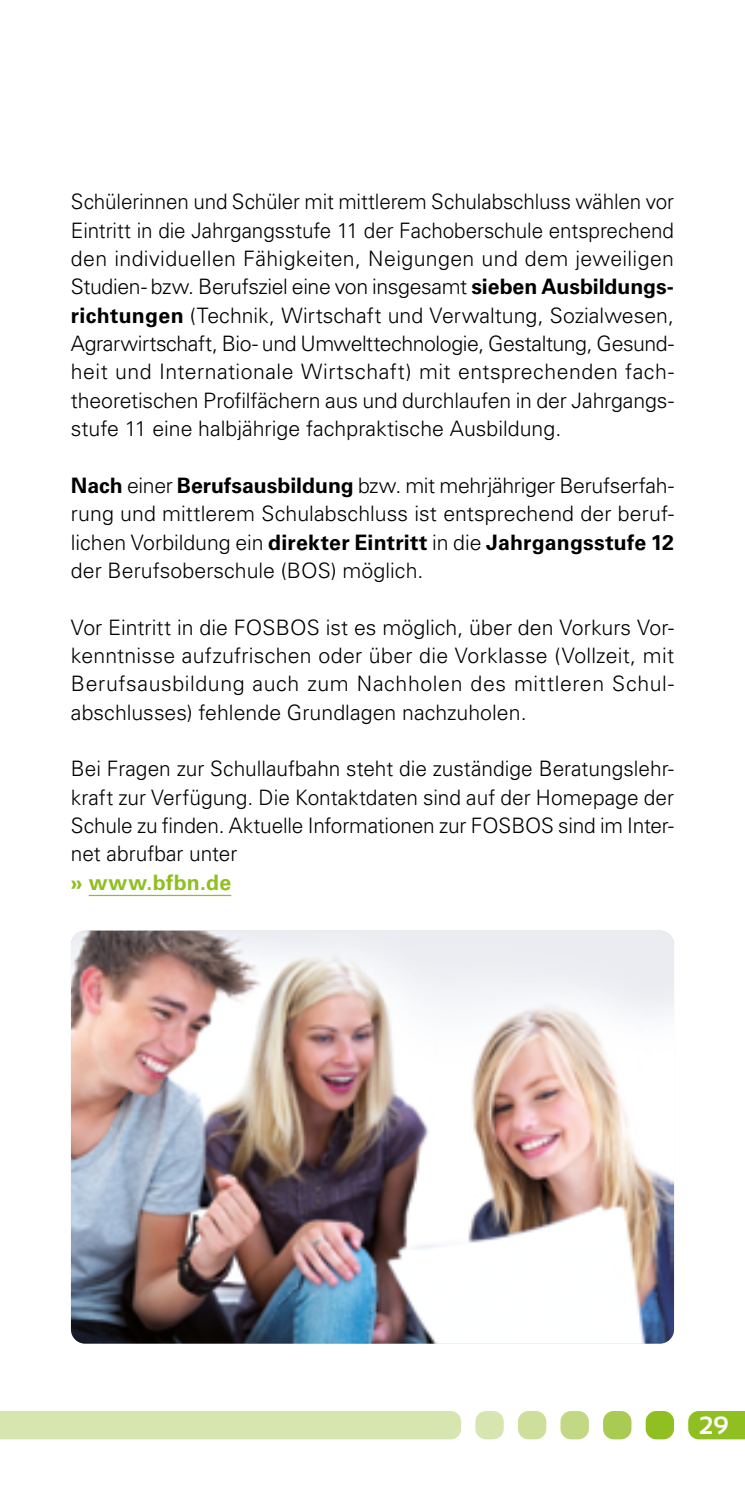
<style>
.page{position:relative;width:745px;height:1489px;background:#fff}
.page>*{position:absolute;margin:0;border:0;box-sizing:border-box;transform-origin:0 0}
.t1{font:700 25px "Sansation";color:#fff}
.t2{font:300 21.25px/28.2px "Univers LT Pro 45";color:#000;text-align:justify}
.t3{font:700 21.25px "Univers LT Pro 65";letter-spacing:.01em;color:#000}
.t4{font:700 21.25px "Univers LT Pro 65";letter-spacing:.02em;color:#90bf21}
.s1{font-family:"Univers LT Pro 65";font-weight:700}
.s2{font-family:"Univers LT Pro 45";font-weight:300}
</style>
<div class="page">
<div style="left:688px;top:1411px;width:56px;height:28px;background:#90bf21"></div>
<div style="left:645px;top:1410px;width:28px;height:29px;background:#90bf21;border-radius:11px"></div>
<div style="left:602px;top:1410px;width:29px;height:29px;background:#aacb53;border-radius:11px"></div>
<div style="left:560px;top:1410px;width:28px;height:29px;background:#c2d884;border-radius:11px"></div>
<div style="left:517px;top:1410px;width:29px;height:29px;background:#cddf9b;border-radius:11px"></div>
<div style="left:475px;top:1410px;width:28px;height:29px;background:#d7e6b1;border-radius:11px"></div>
<div style="left:0;top:1411px;width:461px;height:28px;background:#d7e6b1"></div>
<hr style="left:89px;top:894px;width:142px;height:2px;background:#90bf21">
<img style="left:71px;top:930px;width:602px;height:413px">
<p class="t2" style="left:71px;top:187px;width:604px">Schülerinnen und Schüler mit mittlerem Schulabschluss wählen vor Eintritt in die Jahrgangsstufe 11 der Fachoberschule entsprechend den individuellen Fähigkeiten, Neigungen und dem jeweiligen Studien- bzw. Berufsziel eine von insgesamt <span class="s1">sieben Ausbildungs&shy;richtungen</span> (Technik, Wirtschaft und Verwaltung, Sozialwesen, Agrarwirtschaft, Bio- und Umwelttechnologie, Gestaltung, Gesund&shy;heit und Internationale Wirtschaft) mit entsprechenden fach&shy;theoretischen Profilfächern aus und durchlaufen in der Jahrgangs&shy;stufe 11 eine halbjährige fachpraktische Ausbildung.</p>
<p class="t2" style="left:71px;top:470px;width:604px"><span class="s1">Nach</span> einer <span class="s1">Berufsausbildung</span> bzw. mit mehrjähriger Berufserfah&shy;rung und mittlerem Schulabschluss ist entsprechend der beruf-</p>
<p class="t3" style="left:71px;top:527px;width:604px"><span class="s2">lichen Vorbildung ein</span> direkter Eintritt <span class="s2">in die</span> Jahrgangsstufe 12</p>
<p class="t2" style="left:71px;top:555px;width:354px">der Berufsoberschule (BOS) möglich.</p>
<p class="t2" style="left:71px;top:612px;width:604px">Vor Eintritt in die FOSBOS ist es möglich, über den Vorkurs Vor&shy;kenntnisse aufzufrischen oder über die Vorklasse (Vollzeit, mit Berufsausbildung auch zum Nachholen des mittleren Schul&shy;abschlusses) fehlende Grundlagen nachzuholen.</p>
<p class="t2" style="left:71px;top:754px;width:604px">Bei Fragen zur Schullaufbahn steht die zuständige Beratungslehr&shy;kraft zur Verfügung. Die Kontaktdaten sind auf der Homepage der Schule zu finden. Aktuelle Informationen zur FOSBOS sind im Inter&shy;net abrufbar unter</p>
<p class="t4" style="left:71px;top:867px;width:162px">» www.bfbn.de</p>
<p class="t1" style="left:698px;top:1411px;width:31px">29</p>
</div>
